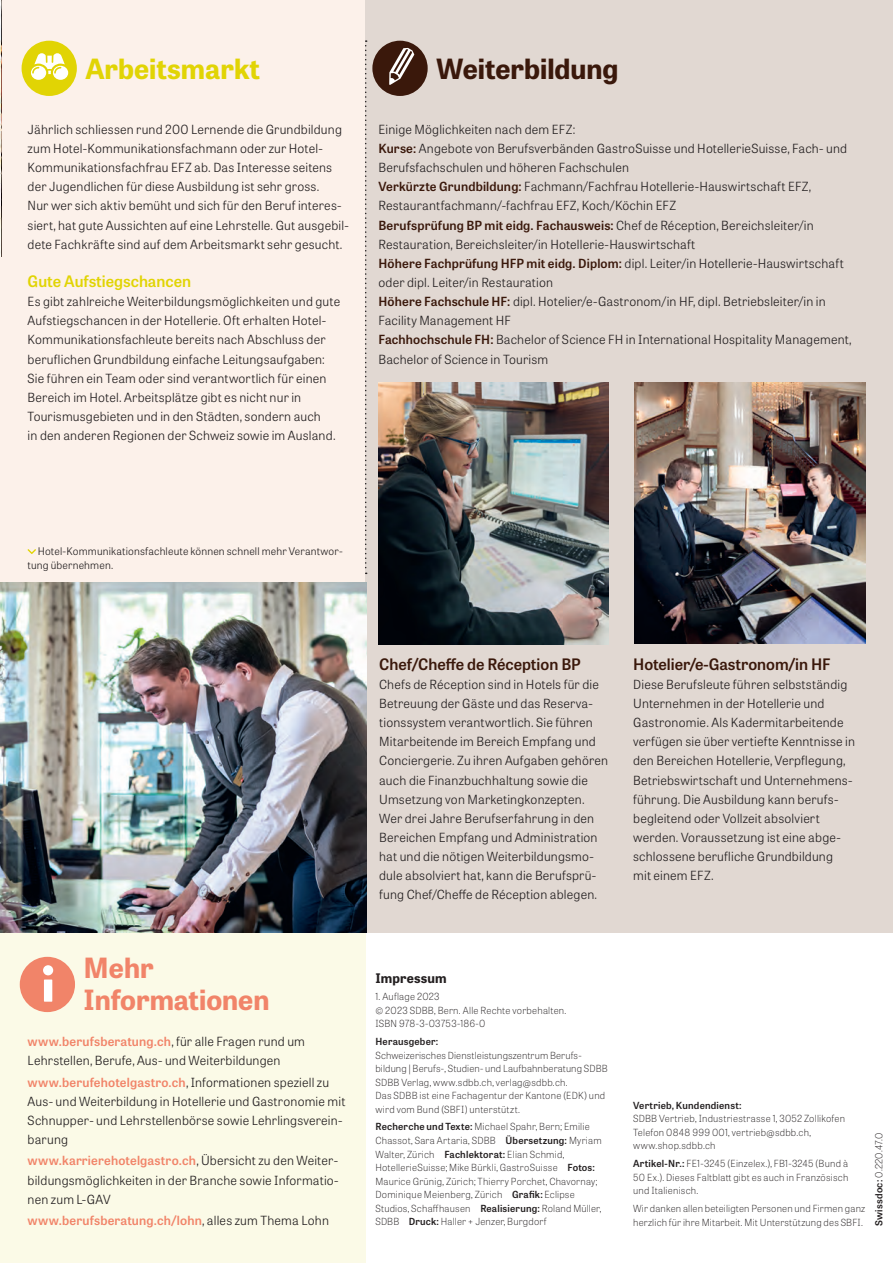
<style>
.page{position:relative;width:893px;height:1263px;background:#fff}
.page>*{position:absolute;margin:0;border:0;box-sizing:border-box;transform-origin:0 0}
.t1{font:700 27.75px/32px "Tablet Gothic";color:#f18469}
.t2{font:700 27.75px "Tablet Gothic";color:#3a180b}
.t3{font:700 27.75px "Tablet Gothic";color:#e1d404}
.t4{font:600 15.75px "Tablet Gothic";color:#3a180b}
.t5{font:600 15.75px "Tablet Gothic";color:#e1d404}
.t6{font:700 13.2px "Tablet Gothic";letter-spacing:.015em;color:#231f20}
.t7{font:300 12.6px/19.2px "Tablet Gothic";letter-spacing:.015em;color:#231f20}
.t8{font:600 12.6px "Tablet Gothic";letter-spacing:.015em;color:#f18469}
.t9{font:300 10.5px/14.4px "Tablet Gothic";letter-spacing:.015em;color:#231f20}
.t10{font:100 9.75px/13.5px "Tablet Gothic";letter-spacing:.02em;color:#231f20}
.t11{font:600 9.75px "Tablet Gothic";letter-spacing:.02em;color:#231f20}
.s1{font-weight:600;color:#3a180b}
.s2{font-weight:600;color:#f18469}
.s3{font-weight:300;color:#231f20}
.s4{font-weight:600}
</style>
<div class="page">
<div style="left:0;top:0;width:366px;height:612px;background:#fcf1ea"></div>
<div style="left:366px;top:0;width:527px;height:932px;background:#e1d8d2"></div>
<div style="left:0;top:924px;width:366px;height:339px;background:#fbfae7"></div>
<div style="left:372px;top:41px;width:56px;height:55px;background:#3a180b;border-radius:50%"></div>
<svg style="left:389px;top:48px;width:25px;height:37px"></svg>
<div style="left:20px;top:957px;width:55px;height:55px;background:#f18469;border-radius:50%"></div>
<div style="left:44px;top:979px;width:8px;height:23px;background:#fff"></div>
<div style="left:43px;top:965px;width:10px;height:10px;background:#fff;border-radius:50%"></div>
<div style="left:22px;top:41px;width:55px;height:55px;background:#e1d404;border-radius:50%"></div>
<svg style="left:31px;top:53px;width:37px;height:27px"></svg>
<svg style="left:365px;top:40px;width:2px;height:534px"></svg>
<img style="left:0;top:0;width:1px;height:256px">
<img style="left:378px;top:383px;width:231px;height:261px">
<img style="left:634px;top:383px;width:231px;height:260px">
<img style="left:0;top:582px;width:366px;height:350px">
<svg style="left:28px;top:549px;width:8px;height:5px"></svg>
<h1 class="t3" style="left:85px;top:49px;width:176px">Arbeitsmarkt</h1>
<p class="t7" style="left:28px;top:119px;width:323px">Jährlich schliessen rund 200 Lernende die Grundbildung zum Hotel-Kommunikationsfachmann oder zur Hotel-Kommunikationsfachfrau EFZ ab. Das Interesse seitens der Jugendlichen für diese Ausbildung ist sehr gross.<br>Nur wer sich aktiv bemüht und sich für den Beruf interes&shy;siert, hat gute Aussichten auf eine Lehrstelle. Gut ausgebil&shy;dete Fachkräfte sind auf dem Arbeitsmarkt sehr gesucht.</p>
<p class="t5" style="left:28px;top:270px;width:165px">Gute Aufstiegschancen</p>
<p class="t7" style="left:28px;top:292px;width:314px">Es gibt zahlreiche Weiterbildungsmöglichkeiten und gute Aufstiegschancen in der Hotellerie. Oft erhalten Hotel-Kommunikationsfachleute bereits nach Abschluss der beruflichen Grundbildung einfache Leitungsaufgaben:<br>Sie führen ein Team oder sind verantwortlich für einen Bereich im Hotel. Arbeitsplätze gibt es nicht nur in Tourismusgebieten und in den Städten, sondern auch<br>in den anderen Regionen der Schweiz sowie im Ausland.</p>
<h1 class="t2" style="left:436px;top:49px;width:184px">Weiterbildung</h1>
<p class="t7" style="left:378px;top:119px;width:474px">Einige Möglichkeiten nach dem EFZ:<br><span class="s1">Kurse:</span> Angebote von Berufsverbänden GastroSuisse und HotellerieSuisse, Fach- und Berufsfachschulen und höheren Fachschulen<br><span class="s1">Verkürzte Grundbildung:</span> Fachmann/Fachfrau Hotellerie-Hauswirtschaft EFZ, Restaurantfachmann/-fachfrau EFZ, Koch/Köchin EFZ<br><span class="s1">Berufsprüfung BP mit eidg. Fachausweis:</span> Chef de Réception, Bereichsleiter/in Restauration, Bereichsleiter/in Hotellerie-Hauswirtschaft<br><span class="s1">Höhere Fachprüfung HFP mit eidg. Diplom:</span> dipl. Leiter/in Hotellerie-Hauswirtschaft oder dipl. Leiter/in Restauration<br><span class="s1">Höhere Fachschule HF:</span> dipl. Hotelier/e-Gastronom/in HF, dipl. Betriebsleiter/in in Facility Management HF<br><span class="s1">Fachhochschule FH:</span> Bachelor of Science FH in International Hospitality Management, Bachelor of Science in Tourism</p>
<p class="t9" style="left:28px;top:544px;width:317px;text-indent:10px">Hotel-Kommunikationsfachleute können schnell mehr Verantwor&shy;tung übernehmen.</p>
<h1 class="t1" style="left:84px;top:951px;width:187px">Mehr<br>Informationen</h1>
<p class="t7" style="left:28px;top:1032px;width:279px"><span class="s2">www.berufsberatung.ch</span>, für alle Fragen rund um<br>Lehrstellen, Berufe, Aus- und Weiterbildungen</p>
<p class="t7" style="left:28px;top:1072px;width:319px"><span class="s2">www.berufehotelgastro.ch</span>, Informationen speziell zu Aus- und Weiterbildung in Hotellerie und Gastronomie mit Schnupper- und Lehrstellenbörse sowie Lehrlingsverein&shy;barung</p>
<p class="t7" style="left:28px;top:1151px;width:312px;text-align:justify"><span class="s2">www.karrierehotelgastro.ch</span>, Übersicht zu den Weiter&shy;bildungsmöglichkeiten in der Branche sowie Informatio&shy;nen zum L-GAV</p>
<p class="t8" style="left:28px;top:1211px;width:303px">www.berufsberatung.ch/lohn<span class="s3">, alles zum Thema Lohn</span></p>
<p class="t4" style="left:379px;top:653px;width:203px">Chef/Cheffe de Réception BP</p>
<p class="t7" style="left:379px;top:674px;width:230px">Chefs de Réception sind in Hotels für die Betreuung der Gäste und das Reserva&shy;tionssystem verantwortlich. Sie führen Mitarbeitende im Bereich Empfang und Conciergerie. Zu ihren Aufgaben gehören auch die Finanzbuchhaltung sowie die Umsetzung von Marketingkonzepten.<br>Wer drei Jahre Berufserfahrung in den Bereichen Empfang und Administration hat und die nötigen Weiterbildungsmo&shy;dule absolviert hat, kann die Berufsprü&shy;fung Chef/Cheffe de Réception ablegen.</p>
<p class="t4" style="left:633px;top:653px;width:199px">Hotelier/e-Gastronom/in HF</p>
<p class="t7" style="left:633px;top:674px;width:223px">Diese Berufsleute führen selbstständig Unternehmen in der Hotellerie und Gastronomie. Als Kadermitarbeitende verfügen sie über vertiefte Kenntnisse in den Bereichen Hotellerie, Verpflegung, Betriebswirtschaft und Unternehmens&shy;führung. Die Ausbildung kann berufs&shy;begleitend oder Vollzeit absolviert werden. Voraussetzung ist eine abge&shy;schlossene berufliche Grundbildung<br>mit einem EFZ.</p>
<p class="t6" style="left:375px;top:968px;width:73px">Impressum</p>
<p class="t10" style="left:375px;top:990px;width:193px">1. Auflage 2023<br>© 2023 SDBB, Bern. Alle Rechte vorbehalten.<br>ISBN 978-3-03753-186-0</p>
<p class="t11" style="left:375px;top:1035px;width:64px">Herausgeber:</p>
<p class="t10" style="left:375px;top:1048px;width:234px">Schweizerisches Dienstleistungszentrum Berufs&shy;bildung | Berufs-, Studien- und Laufbahnberatung SDBB SDBB Verlag, www.sdbb.ch, verlag@sdbb.ch.<br>Das SDBB ist eine Fachagentur der Kantone (EDK) und wird vom Bund (SBFI) unterstützt.</p>
<p class="t10" style="left:375px;top:1120px;width:228px"><span class="s4">Recherche und Texte:</span> Michael Spahr, Bern; Emilie Chassot, Sara Artaria, SDBB <span class="s4">Übersetzung:</span> Myriam Walter, Zürich <span class="s4">Fachlektorat:</span> Elian Schmid, HotellerieSuisse; Mike Bürkli, GastroSuisse <span class="s4">Fotos:<br></span>Maurice Grünig, Zürich; Thierry Porchet, Chavornay; Dominique Meienberg, Zürich <span class="s4">Grafik:</span> Eclipse Studios, Schaffhausen <span class="s4">Realisierung:</span> Roland Müller, SDBB <span class="s4">Druck:</span> Haller + Jenzer, Burgdorf</p>
<p class="t11" style="left:633px;top:1098px;width:110px">Vertrieb, Kundendienst:</p>
<p class="t10" style="left:633px;top:1112px;width:213px">SDBB Vertrieb, Industriestrasse 1, 3052 Zollikofen<br>Telefon 0848 999 001, vertrieb@sdbb.ch, www.shop.sdbb.ch</p>
<p class="t10" style="left:633px;top:1156px;width:217px;text-align:justify"><span class="s4">Artikel-Nr.:</span> FE1-3245 (Einzelex.), FB1-3245 (Bund à 50 Ex.). Dieses Faltblatt gibt es auch in Französisch und Italienisch.</p>
<p class="t10" style="left:633px;top:1201px;width:234px">Wir danken allen beteiligten Personen und Firmen ganz herzlich für ihre Mitarbeit. Mit Unterstützung des SBFI.</p>
<p class="t10" style="left:872px;top:1226px;width:95px;rotate:-90deg"><span class="s4">Swissdoc:</span> 0.220.47.0</p>
</div>
